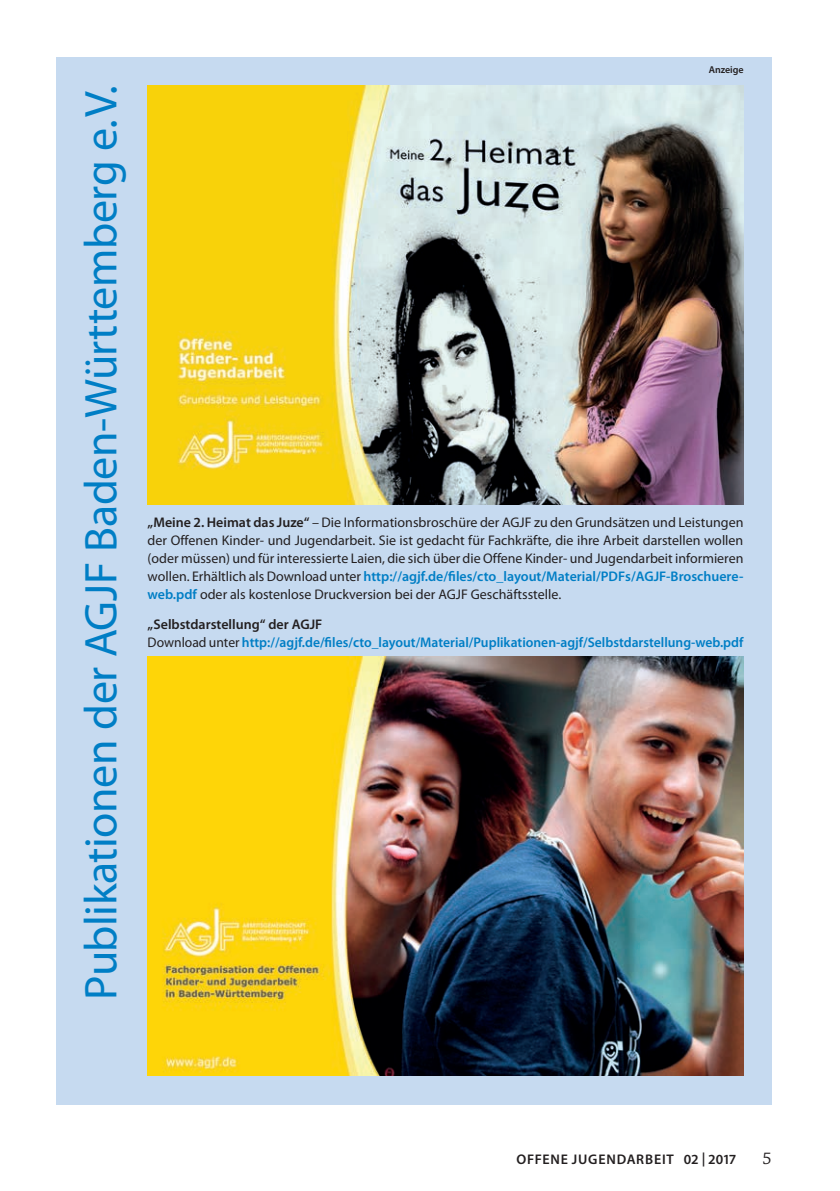
<style>
.page{position:relative;width:840px;height:1191px;background:#fff}
.page>*{position:absolute;margin:0;border:0;box-sizing:border-box;transform-origin:0 0}
.t1{font:46px "Myriad Pro";letter-spacing:-.01em;color:#007ec5}
.t2{font:17.6px "Chaparral Pro";color:#231f20}
.t3{font:14px/18px "Myriad Pro";color:#231f20;text-align:justify}
.t4{font:600 14px/18px "Myriad Pro";color:#007ec5}
.t5{font:600 14px "Myriad Pro";letter-spacing:.055em;color:#231f20}
.t6{font:600 10px "Myriad Pro";color:#231f20}
.s1{font-weight:600}
.s2{font-weight:600;color:#007ec5}
.s3{color:#231f20}
.s4{font-weight:400;color:#231f20}
</style>
<div class="page">
<div style="left:57px;top:57px;width:714px;height:1047px;background:#c6daf0"></div>
<img style="left:147px;top:85px;width:596px;height:420px">
<img style="left:147px;top:656px;width:596px;height:420px">
<h1 class="t1" style="left:73px;top:999px;width:916px;rotate:-90deg">Publikationen der AGJF Baden-Württemberg e.V.</h1>
<p class="t6" style="left:708px;top:63px;width:37px">Anzeige</p>
<p class="t3" style="left:147px;top:512px;width:597px"><span class="s1">„Meine 2. Heimat das Juze“</span> – Die Informationsbroschüre der AGJF zu den Grundsätzen und Leistungen der Offenen Kinder- und Jugendarbeit. Sie ist gedacht für Fachkräfte, die ihre Arbeit darstellen wollen (oder müssen) und für interessierte Laien, die sich über die Offene Kinder- und Jugendarbeit informieren wollen. Erhältlich als Download unter <span class="s2">http://agjf.de/files/cto_layout/Material/PDFs/AGJF-Broschuere&shy;web.pdf</span> oder als kostenlose Druckversion bei der AGJF Geschäftsstelle.</p>
<p class="t4" style="left:147px;top:614px;width:597px"><span class="s3">„Selbstdarstellung“ der AGJF<br></span><span class="s4">Download unter</span> http://agjf.de/files/cto_layout/Material/Puplikationen-agjf/Selbstdarstellung-web.pdf</p>
<p class="t5" style="left:516px;top:1150px;width:221px">Offene Jugendarbeit 02 | 2017</p>
<p class="t2" style="left:762px;top:1148px;width:11px">5</p>
</div>
